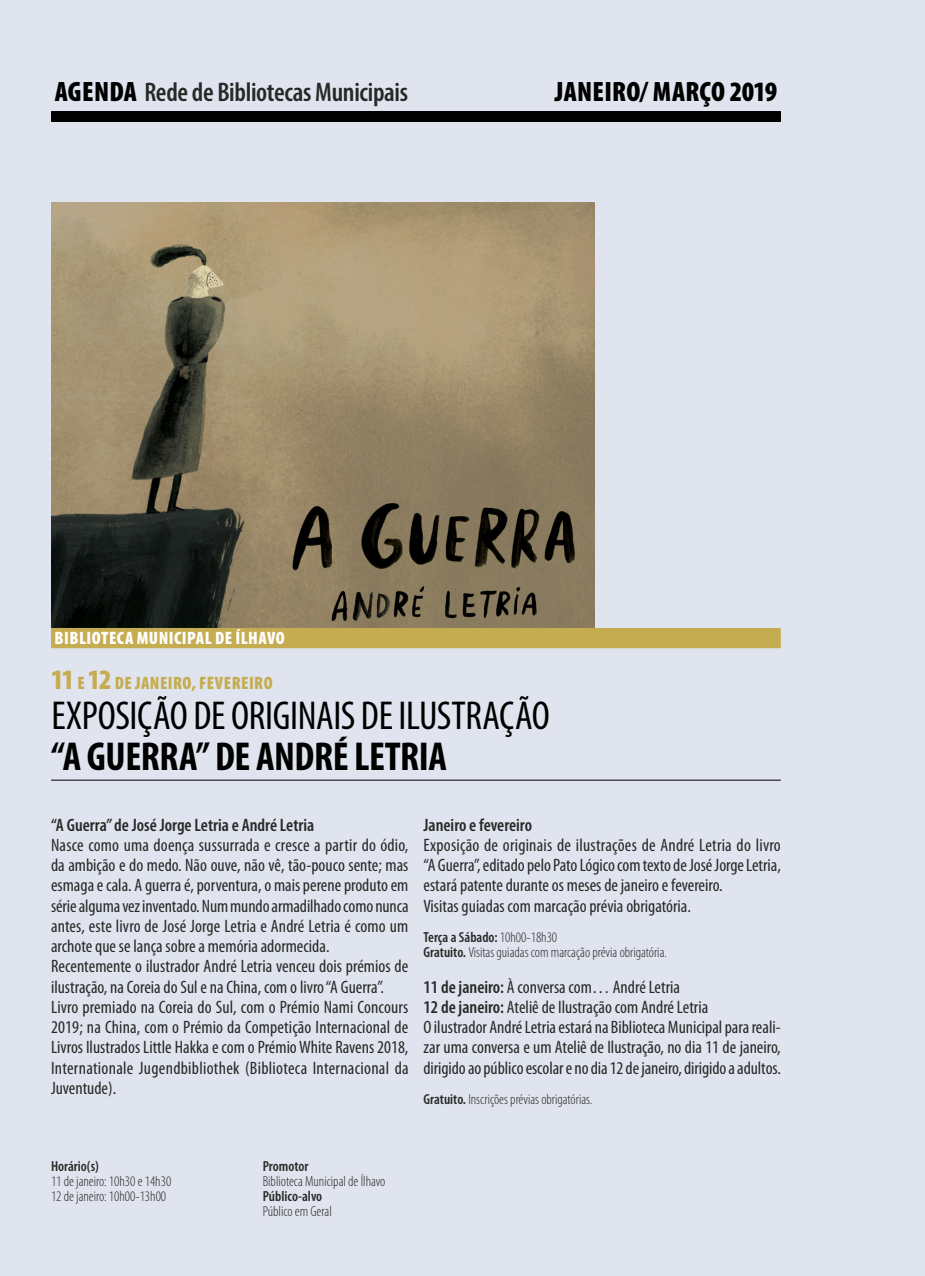
<style>
.page{position:relative;width:925px;height:1276px;background:#e0e4ee}
.page>*{position:absolute;margin:0;border:0;box-sizing:border-box;transform-origin:0 0}
.t1{font:condensed 40.5px "Myriad Pro";letter-spacing:-.01em;color:#000}
.t2{font:700 condensed 40.5px "Myriad Pro";letter-spacing:-.01em;color:#000}
.t3{font:900 condensed 28.12px "Myriad Pro";letter-spacing:.005em;color:#000}
.t4{font:600 condensed 27px "Myriad Pro";letter-spacing:-.01em;color:#282827}
.t5{font:condensed 18px/20.2px "Myriad Pro";color:#282827}
.t6{font:600 condensed 18px "Myriad Pro";color:#282827}
.t7{font:900 condensed 18px "Myriad Pro";letter-spacing:.025em;color:#fff}
.t8{font:900 condensed 18px "Myriad Pro";letter-spacing:.025em;color:#c6ac50}
.t9{font:300 condensed 14.62px/15.1px "Myriad Pro";color:#282827}
.t10{font:600 condensed 14.62px "Myriad Pro";color:#282827}
.s1{font-weight:900;font-size:28.12px;color:#000}
.s2{font-size:28.12px}
.s3{font-weight:600}
</style>
<div class="page">
<div style="left:51px;top:111px;width:730px;height:11px;background:#000"></div>
<img style="left:51px;top:203px;width:543px;height:425px">
<div style="left:51px;top:628px;width:730px;height:20px;background:#c6ac50"></div>
<hr style="left:51px;top:780px;width:730px;height:1px;background:#000">
<h3 class="t4" style="left:55px;top:78px;width:355px"><span class="s1">AGENDA</span> Rede de Bibliotecas Municipais</h3>
<h2 class="t3" style="left:555px;top:76px;width:224px">JANEIRO/ MARÇO 2019</h2>
<p class="t7" style="left:55px;top:628px;width:232px">BIBLIOTECA MUNICIPAL DE ÍLHAVO</p>
<p class="t8" style="left:51px;top:672px;width:223px"><span class="s2">11</span> E <span class="s2">12</span> DE JANEIRO, FEVEREIRO</p>
<h1 class="t1" style="left:51px;top:694px;width:500px">EXPOSIÇÃO DE ORIGINAIS DE ILUSTRAÇÃO</h1>
<h1 class="t2" style="left:51px;top:734px;width:397px">“A GUERRA” DE ANDRÉ LETRIA</h1>
<p class="t6" style="left:51px;top:814px;width:265px">“A Guerra” de José Jorge Letria e André Letria</p>
<p class="t5" style="left:51px;top:835px;width:359px">Nasce como uma doença sussurrada e cresce a partir do ódio, da ambição e do medo. Não ouve, não vê, tão-pouco sente; mas esmaga e cala. A guerra é, porventura, o mais perene produto em série alguma vez inventado. Num mundo armadilhado como nunca antes, este livro de José Jorge Letria e André Letria é como um archote que se lança sobre a memória adormecida.<br>Recentemente o ilustrador André Letria venceu dois prémios de ilustração, na Coreia do Sul e na China, com o livro “A Guerra”.<br>Livro premiado na Coreia do Sul, com o Prémio Nami Concours 2019; na China, com o Prémio da Competição Internacional de Livros Ilustrados Little Hakka e com o Prémio White Ravens 2018, Internationale Jugendbibliothek (Biblioteca Internacional da Juventude).</p>
<p class="t6" style="left:423px;top:814px;width:110px">Janeiro e fevereiro</p>
<p class="t5" style="left:423px;top:835px;width:359px">Exposição de originais de ilustrações de André Letria do livro “A Guerra”, editado pelo Pato Lógico com texto de José Jorge Letria, estará patente durante os meses de janeiro e fevereiro.<br>Visitas guiadas com marcação prévia obrigatória.</p>
<p class="t9" style="left:423px;top:930px;width:245px"><span class="s3">Terça a Sábado:</span> 10h00-18h30<br><span class="s3">Gratuito.</span> Visitas guiadas com marcação prévia obrigatória.</p>
<p class="t5" style="left:423px;top:977px;width:359px"><span class="s3">11 de janeiro:</span> À conversa com… André Letria<br><span class="s3">12 de janeiro:</span> Ateliê de Ilustração com André Letria<br>O ilustrador André Letria estará na Biblioteca Municipal para reali&shy;zar uma conversa e um Ateliê de Ilustração, no dia 11 de janeiro, dirigido ao público escolar e no dia 12 de janeiro, dirigido a adultos.</p>
<p class="t9" style="left:423px;top:1092px;width:170px"><span class="s3">Gratuito.</span> Inscrições prévias obrigatórias.</p>
<p class="t10" style="left:51px;top:1158px;width:49px">Horário(s)</p>
<p class="t9" style="left:51px;top:1174px;width:122px">11 de janeiro: 10h30 e 14h30<br>12 de janeiro: 10h00-13h00</p>
<p class="t10" style="left:263px;top:1158px;width:47px">Promotor</p>
<p class="t9" style="left:263px;top:1174px;width:124px">Biblioteca Municipal de Ílhavo</p>
<p class="t10" style="left:263px;top:1188px;width:61px">Público-alvo</p>
<p class="t9" style="left:263px;top:1204px;width:71px">Público em Geral</p>
</div>
